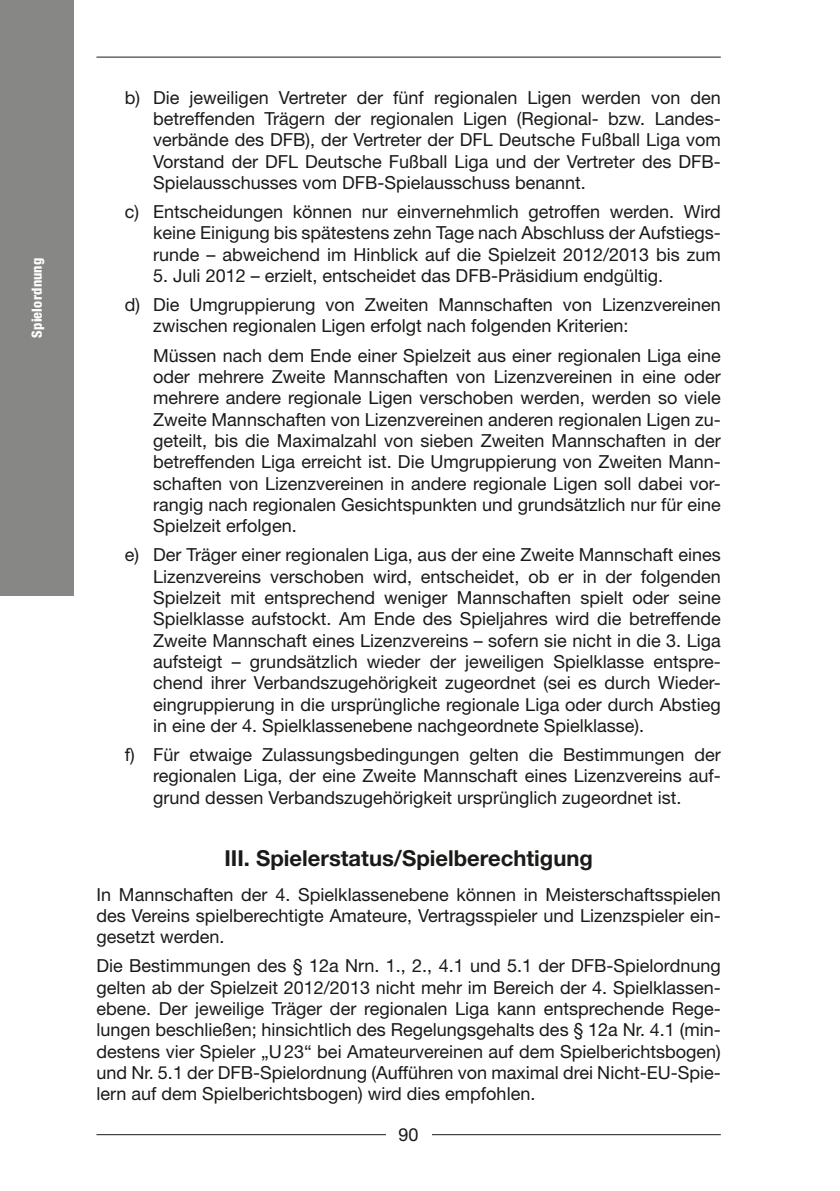
<style>
.page{position:relative;width:840px;height:1191px;background:#fff}
.page>*{position:absolute;margin:0;border:0;box-sizing:border-box;transform-origin:0 0}
.t1{font:700 22px "Helvetica Neue LT Std";color:#1a1a18}
.t2{font:18px/21.4px "Helvetica Neue LT Std";color:#1a1a18;text-align:justify}
.t3{font:800 condensed 14px "Helvetica Neue LT Std";letter-spacing:.015em;color:#fff}
</style>
<div class="page">
<hr style="left:96px;top:57px;width:624px;height:1px;background:#1a1a18">
<hr style="left:96px;top:1134px;width:624px;height:1px;background:#1a1a18">
<div style="left:386px;top:1117px;width:45px;height:34px;background:#fff"></div>
<div style="left:0;top:0;width:74px;height:595px;background:#878786"></div>
<p class="t3" style="left:28px;top:338px;width:81px;rotate:-90deg">Spielordnung</p>
<p class="t2" style="left:153px;top:86px;width:568px;text-indent:-28px">b) Die jeweiligen Vertreter der fünf regionalen Ligen werden von den betreffenden Trägern der regionalen Ligen (Regional- bzw. Landes&shy;verbände des DFB), der Vertreter der DFL Deutsche Fußball Liga vom Vorstand der DFL Deutsche Fußball Liga und der Vertreter des DFB-Spielausschusses vom DFB-Spielausschuss benannt.</p>
<p class="t2" style="left:153px;top:201px;width:568px;text-indent:-28px">c) Entscheidungen können nur einvernehmlich getroffen werden. Wird keine Einigung bis spätestens zehn Tage nach Abschluss der Aufstiegs&shy;runde – abweichend im Hinblick auf die Spielzeit 2012/2013 bis zum</p>
<p class="t2" style="left:125px;top:261px;width:597px;line-height:29.2px;text-indent:28px">5. Juli 2012 – erzielt, entscheidet das DFB-Präsidium endgültig.<br>d) Die Umgruppierung von Zweiten Mannschaften von Lizenzvereinen</p>
<p class="t2" style="left:153px;top:311px;width:568px;line-height:29.2px">zwischen regionalen Ligen erfolgt nach folgenden Kriterien:<br>Müssen nach dem Ende einer Spielzeit aus einer regionalen Liga eine</p>
<p class="t2" style="left:153px;top:365px;width:568px">oder mehrere Zweite Mannschaften von Lizenzvereinen in eine oder mehrere andere regionale Ligen verschoben werden, werden so viele Zweite Mannschaften von Lizenzvereinen anderen regionalen Ligen zu&shy;geteilt, bis die Maximalzahl von sieben Zweiten Mannschaften in der betreffenden Liga erreicht ist. Die Umgruppierung von Zweiten Mann&shy;schaften von Lizenzvereinen in andere regionale Ligen soll dabei vor&shy;rangig nach regionalen Gesichtspunkten und grundsätzlich nur für eine Spielzeit erfolgen.</p>
<p class="t2" style="left:153px;top:544px;width:568px;text-indent:-28px">e) Der Träger einer regionalen Liga, aus der eine Zweite Mannschaft eines Lizenzvereins verschoben wird, entscheidet, ob er in der folgenden Spielzeit mit entsprechend weniger Mannschaften spielt oder seine Spielklasse aufstockt. Am Ende des Spieljahres wird die betreffende Zweite Mannschaft eines Lizenzvereins – sofern sie nicht in die 3. Liga aufsteigt – grundsätzlich wieder der jeweiligen Spielklasse entspre&shy;chend ihrer Verbandszugehörigkeit zugeordnet (sei es durch Wieder&shy;eingruppierung in die ursprüngliche regionale Liga oder durch Abstieg in eine der 4. Spielklassenebene nachgeordnete Spielklasse).</p>
<p class="t2" style="left:153px;top:743px;width:568px;text-indent:-28px">f) Für etwaige Zulassungsbedingungen gelten die Bestimmungen der regionalen Liga, der eine Zweite Mannschaft eines Lizenzvereins auf&shy;grund dessen Verbandszugehörigkeit ursprünglich zugeordnet ist.</p>
<p class="t1" style="left:224px;top:844px;width:370px">III. Spielerstatus/Spielberechtigung</p>
<p class="t2" style="left:96px;top:883px;width:625px">In Mannschaften der 4. Spielklassenebene können in Meisterschaftsspielen des Vereins spielberechtigte Amateure, Vertragsspieler und Lizenzspieler ein&shy;gesetzt werden.</p>
<p class="t2" style="left:96px;top:955px;width:625px">Die Bestimmungen des § 12a Nrn. 1. , 2. , 4. 1 und 5. 1 der DFB-Spielordnung gelten ab der Spielzeit 2012/2013 nicht mehr im Bereich der 4. Spielklassen&shy;ebene. Der jeweilige Träger der regionalen Liga kann entsprechende Rege&shy;lungen beschließen; hinsichtlich des Regelungsgehalts des § 12a Nr. 4. 1 (min&shy;destens vier Spieler „U23“ bei Amateurvereinen auf dem Spielberichtsbogen) und Nr. 5. 1 der DFB-Spielordnung (Aufführen von maximal drei Nicht-EU-Spie&shy;lern auf dem Spielberichtsbogen) wird dies empfohlen.</p>
<p class="t2" style="left:398px;top:1123px;width:22px">90</p>
</div>
